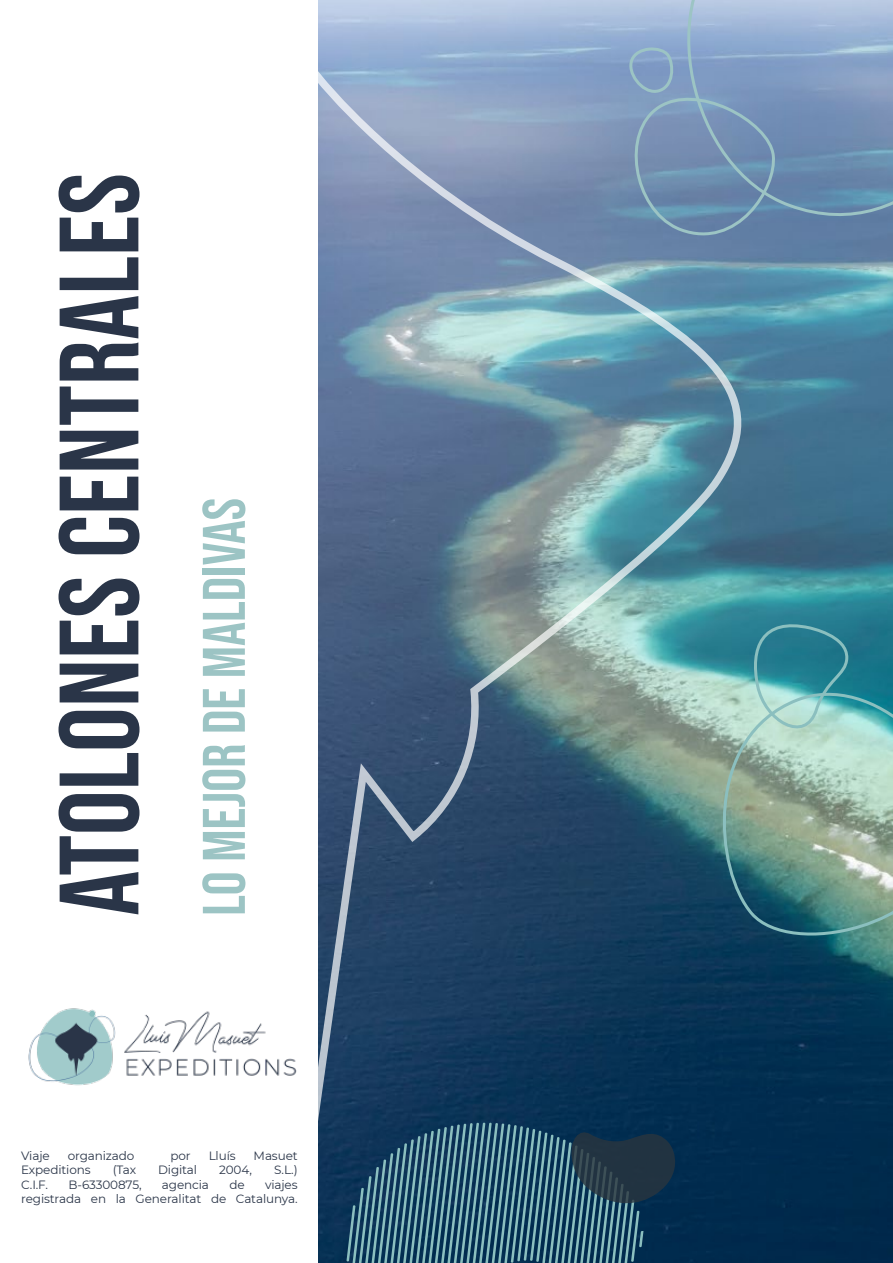
<style>
.page{position:relative;width:893px;height:1263px;background:#fff}
.page>*{position:absolute;margin:0;border:0;box-sizing:border-box;transform-origin:0 0}
.t1{font:112.5px "Bebas Neue";color:#2a3548}
.t2{font:60px "Bebas Neue";color:#9cc4c4}
.t3{font:12px/14.4px "Montserrat";letter-spacing:-.01em;color:#2a3548;text-align:right}
</style>
<div class="page">
<img style="left:319px;top:0;width:574px;height:1263px">
<svg style="left:654px;top:0;width:239px;height:252px"></svg>
<svg style="left:621px;top:45px;width:159px;height:205px"></svg>
<svg style="left:743px;top:674px;width:150px;height:269px"></svg>
<svg style="left:346px;top:1135px;width:335px;height:128px"></svg>
<img style="left:318px;top:58px;width:425px;height:1077px">
<svg style="left:750px;top:617px;width:101px;height:127px"></svg>
<img style="left:28px;top:1008px;width:269px;height:78px">
<h1 class="t1" style="left:36px;top:916px;width:744px;rotate:-90deg">ATOLONES CENTRALES</h1>
<h2 class="t2" style="left:190px;top:916px;width:419px;rotate:-90deg">LO MEJOR DE MALDIVAS</h2>
<p class="t3" style="left:21px;top:1148px;width:30px">Viaje</p>
<p class="t3" style="left:68px;top:1148px;width:68px">organizado</p>
<p class="t3" style="left:170px;top:1148px;width:22px">por</p>
<p class="t3" style="left:209px;top:1148px;width:28px">Lluís</p>
<p class="t3" style="left:254px;top:1148px;width:46px">Masuet</p>
<p class="t3" style="left:21px;top:1162px;width:71px">Expeditions</p>
<p class="t3" style="left:113px;top:1162px;width:25px">(Tax</p>
<p class="t3" style="left:158px;top:1162px;width:41px">Digital</p>
<p class="t3" style="left:219px;top:1162px;width:34px">2004,</p>
<p class="t3" style="left:274px;top:1162px;width:25px">S.L.)</p>
<p class="t3" style="left:21px;top:1177px;width:28px">C.I.F.</p>
<p class="t3" style="left:69px;top:1177px;width:75px">B-63300875,</p>
<p class="t3" style="left:162px;top:1177px;width:49px">agencia</p>
<p class="t3" style="left:229px;top:1177px;width:17px">de</p>
<p class="t3" style="left:21px;top:1177px;width:278px">viajes<br>registrada en la Generalitat de Catalunya.</p>
</div>
